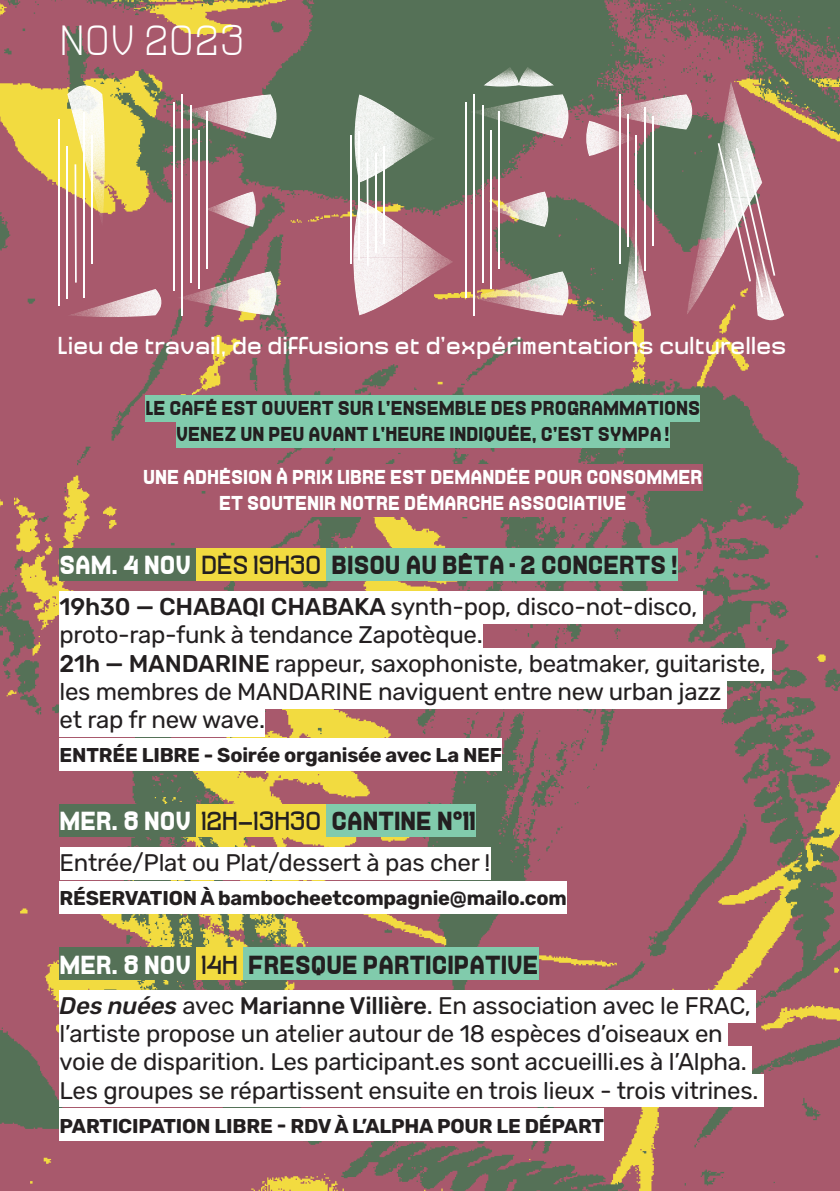
<style>
.page{position:relative;width:840px;height:1191px;background:#fff}
.page>*{position:absolute;margin:0;border:0;box-sizing:border-box;transform-origin:0 0}
.t1{font:300 42px "Millimetre";color:#fff}
.t2{font:700 26px "Millimetre";color:#231f20}
.t3{font:24.4px "Millimetre";letter-spacing:.02em;color:#fff}
.t4{font:24px/28px "Rubik";letter-spacing:-.01em;color:#231f20}
.t5{font:700 20px "Rubik";letter-spacing:-.01em;color:#231f20}
.t6{font:700 20px/26px "Millimetre";color:#231f20;text-align:center}
.t7{font:700 20px/26px "Millimetre";color:#fff;text-align:center}
.s1{color:#fff}
.s2{font-weight:400}
.s3{font-weight:500}
.s4{font-weight:500;font-size:24.2px}
.s5{font-weight:500;font-style:italic}
</style>
<div class="page">
<img style="left:0;top:0;width:839px;height:1191px">
<img style="left:624px;top:222px;width:26px;height:99px">
<img style="left:205px;top:191px;width:52px;height:36px">
<img style="left:227px;top:94px;width:51px;height:44px">
<img style="left:176px;top:101px;width:51px;height:26px">
<img style="left:67px;top:85px;width:38px;height:71px">
<img style="left:85px;top:156px;width:20px;height:71px">
<img style="left:227px;top:271px;width:51px;height:44px">
<img style="left:176px;top:283px;width:51px;height:25px">
<img style="left:67px;top:289px;width:96px;height:28px">
<img style="left:402px;top:227px;width:44px;height:31px">
<img style="left:402px;top:258px;width:51px;height:36px">
<img style="left:353px;top:200px;width:49px;height:115px">
<img style="left:483px;top:67px;width:70px;height:19px">
<img style="left:488px;top:191px;width:61px;height:36px">
<img style="left:519px;top:94px;width:51px;height:44px">
<img style="left:468px;top:101px;width:51px;height:26px">
<img style="left:591px;top:94px;width:102px;height:35px">
<img style="left:584px;top:121px;width:52px;height:35px">
<img style="left:724px;top:80px;width:23px;height:59px">
<img style="left:708px;top:139px;width:53px;height:59px">
<img style="left:720px;top:117px;width:4px;height:22px">
<img style="left:696px;top:198px;width:21px;height:59px">
<img style="left:686px;top:257px;width:35px;height:58px">
<img style="left:754px;top:244px;width:30px;height:76px">
<img style="left:519px;top:271px;width:51px;height:44px">
<img style="left:468px;top:283px;width:51px;height:25px">
<img style="left:394px;top:113px;width:40px;height:51px">
<img style="left:353px;top:94px;width:41px;height:89px">
<hr style="left:350px;top:136px;width:2px;height:128px;background:#fff">
<hr style="left:358px;top:131px;width:2px;height:129px;background:#fff">
<hr style="left:366px;top:158px;width:2px;height:108px;background:#fff">
<hr style="left:375px;top:154px;width:1px;height:99px;background:#fff">
<hr style="left:383px;top:146px;width:2px;height:97px;background:#fff">
<hr style="left:58px;top:120px;width:2px;height:186px;background:#fff">
<hr style="left:66px;top:146px;width:2px;height:153px;background:#fff">
<hr style="left:74px;top:164px;width:3px;height:119px;background:#fff">
<hr style="left:83px;top:113px;width:2px;height:185px;background:#fff">
<hr style="left:91px;top:135px;width:2px;height:129px;background:#fff">
<hr style="left:618px;top:94px;width:2px;height:169px;background:#fff">
<hr style="left:627px;top:114px;width:1px;height:132px;background:#fff">
<hr style="left:635px;top:135px;width:2px;height:149px;background:#fff">
<hr style="left:643px;top:107px;width:2px;height:164px;background:#fff">
<hr style="left:651px;top:117px;width:2px;height:129px;background:#fff">
<svg style="left:717px;top:143px;width:57px;height:161px;background:#c299a0"></svg>
<hr style="left:465px;top:102px;width:2px;height:195px;background:#fff">
<hr style="left:473px;top:95px;width:2px;height:221px;background:#fff">
<hr style="left:481px;top:104px;width:2px;height:178px;background:#fff">
<hr style="left:489px;top:130px;width:2px;height:159px;background:#fff">
<hr style="left:497px;top:111px;width:2px;height:157px;background:#fff">
<hr style="left:173px;top:102px;width:2px;height:188px;background:#fff">
<hr style="left:181px;top:95px;width:2px;height:221px;background:#fff">
<hr style="left:189px;top:104px;width:2px;height:178px;background:#fff">
<hr style="left:198px;top:130px;width:1px;height:159px;background:#fff">
<hr style="left:206px;top:111px;width:2px;height:157px;background:#fff">
<div style="left:60px;top:548px;width:136px;height:32px;background:#557157"></div>
<div style="left:196px;top:548px;width:130px;height:32px;background:#f2db40"></div>
<div style="left:326px;top:548px;width:351px;height:32px;background:#81cbac"></div>
<div style="left:60px;top:591px;width:70px;height:33px;background:#fff"></div>
<div style="left:130px;top:591px;width:29px;height:33px;background:#fff"></div>
<div style="left:159px;top:591px;width:543px;height:33px;background:#fff"></div>
<div style="left:60px;top:619px;width:422px;height:33px;background:#fff"></div>
<div style="left:60px;top:648px;width:40px;height:32px;background:#fff"></div>
<div style="left:100px;top:647px;width:29px;height:33px;background:#fff"></div>
<div style="left:129px;top:648px;width:641px;height:32px;background:#fff"></div>
<div style="left:60px;top:676px;width:666px;height:32px;background:#fff"></div>
<div style="left:60px;top:704px;width:205px;height:32px;background:#fff"></div>
<div style="left:60px;top:738px;width:441px;height:32px;background:#fff"></div>
<div style="left:60px;top:804px;width:136px;height:32px;background:#557157"></div>
<div style="left:196px;top:804px;width:130px;height:32px;background:#f2db40"></div>
<div style="left:326px;top:804px;width:150px;height:32px;background:#81cbac"></div>
<div style="left:60px;top:847px;width:430px;height:32px;background:#fff"></div>
<div style="left:60px;top:881px;width:506px;height:32px;background:#fff"></div>
<div style="left:145px;top:395px;width:554px;height:26px;background:#81cbac"></div>
<div style="left:176px;top:421px;width:493px;height:26px;background:#81cbac"></div>
<div style="left:143px;top:464px;width:559px;height:26px;background:#a8596c"></div>
<div style="left:219px;top:490px;width:407px;height:26px;background:#a8596c"></div>
<div style="left:60px;top:947px;width:136px;height:32px;background:#557157"></div>
<div style="left:196px;top:947px;width:47px;height:32px;background:#f2db40"></div>
<div style="left:243px;top:947px;width:295px;height:32px;background:#81cbac"></div>
<div style="left:60px;top:990px;width:696px;height:33px;background:#fff"></div>
<div style="left:60px;top:1018px;width:667px;height:33px;background:#fff"></div>
<div style="left:60px;top:1046px;width:692px;height:33px;background:#fff"></div>
<div style="left:60px;top:1074px;width:703px;height:33px;background:#fff"></div>
<div style="left:60px;top:1108px;width:543px;height:33px;background:#fff"></div>
<h1 class="t1" style="left:60px;top:18px;width:186px">NOV 2023</h1>
<p class="t3" style="left:58px;top:332px;width:729px">Lieu de travail, de diffusions et d’expérimentations culturelles</p>
<p class="t6" style="left:145px;top:396px;width:556px">LE CAFÉ EST OUVERT SUR L’ENSEMBLE DES PROGRAMMATIONS<br>VENEZ UN PEU AVANT L‘HEURE INDIQUÉE, C’EST SYMPA !</p>
<p class="t7" style="left:143px;top:465px;width:561px">UNE ADHÉSION À PRIX LIBRE EST DEMANDÉE POUR CONSOMMER<br>ET SOUTENIR NOTRE DÉMARCHE ASSOCIATIVE</p>
<p class="t2" style="left:60px;top:550px;width:619px"><span class="s1">SAM. 4 NOV</span> <span class="s2">DÈS 19H30</span> BISOU AU BÊTA - 2 CONCERTS !</p>
<p class="t4" style="left:60px;top:594px;width:707px"><span class="s3">19h30</span> <span class="s4">— CHABAQI CHABAKA</span> synth-pop, disco-not-disco, proto-rap-funk à tendance Zapotèque.<br><span class="s3">21h</span> <span class="s4">— MANDARINE</span> rappeur, saxophoniste, beatmaker, guitariste, les membres de MANDARINE naviguent entre new urban jazz<br>et rap fr new wave.</p>
<p class="t5" style="left:60px;top:743px;width:444px">ENTRÉE LIBRE - Soirée organisée avec La NEF</p>
<p class="t2" style="left:60px;top:806px;width:417px"><span class="s1">MER. 8 NOV</span> <span class="s2">12H–13H30</span> CANTINE N°11</p>
<p class="t4" style="left:60px;top:849px;width:432px">Entrée/Plat ou Plat/dessert à pas cher !</p>
<p class="t5" style="left:60px;top:886px;width:508px">RÉSERVATION À bambocheetcompagnie@mailo.com</p>
<p class="t2" style="left:60px;top:949px;width:480px"><span class="s1">MER. 8 NOV</span> <span class="s2">14H</span> FRESQUE PARTICIPATIVE</p>
<p class="t4" style="left:60px;top:992px;width:700px"><span class="s5">Des nuées</span> avec <span class="s3">Marianne Villière</span>. En association avec le FRAC, l’artiste propose un atelier autour de 18 espèces d’oiseaux en voie de disparition. Les participant.es sont accueilli.es à l’Alpha.<br>Les groupes se répartissent ensuite en trois lieux - trois vitrines.</p>
<p class="t5" style="left:60px;top:1113px;width:545px">PARTICIPATION LIBRE - RDV À L’ALPHA POUR LE DÉPART</p>
</div>
